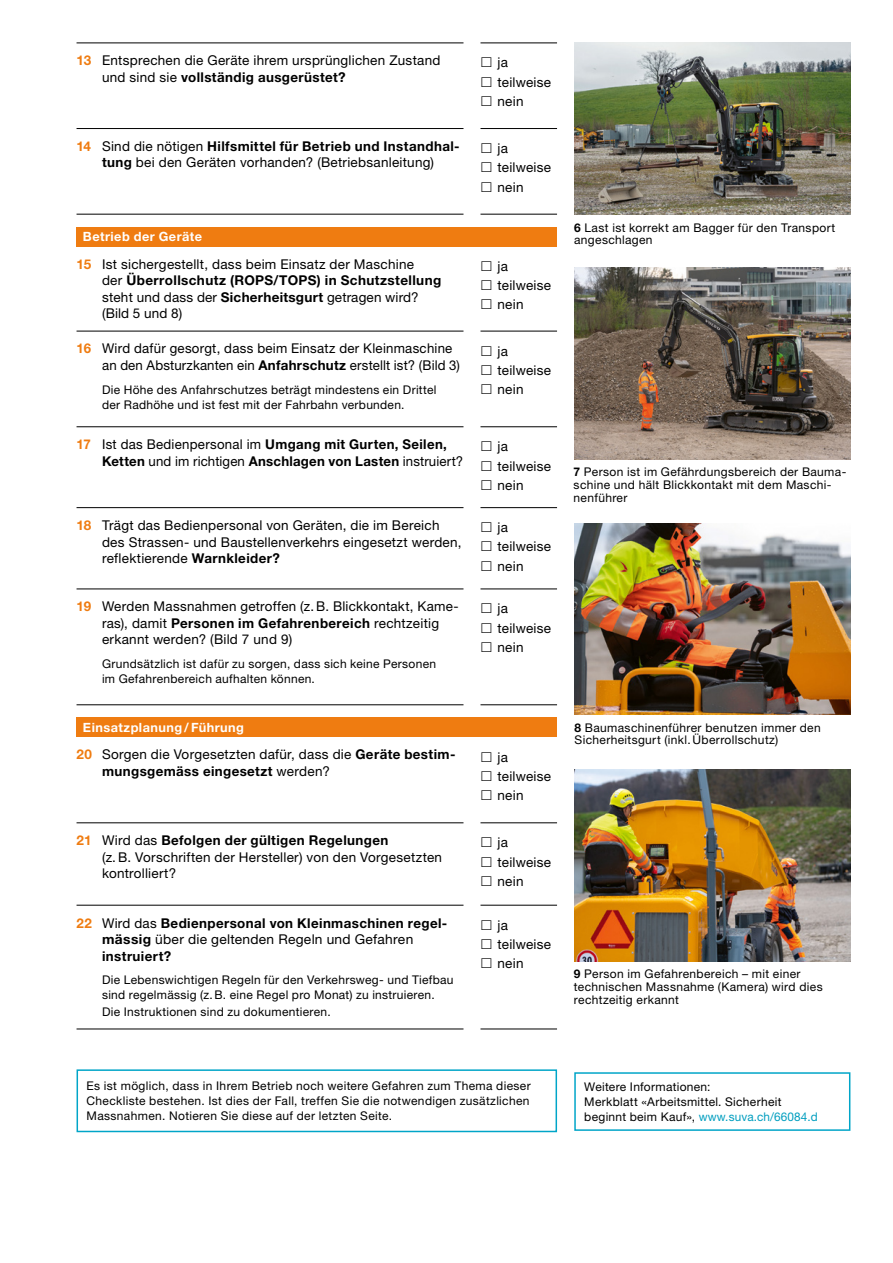
<style>
.page{position:relative;width:893px;height:1263px;background:#fff}
.page>*{position:absolute;margin:0;border:0;box-sizing:border-box;transform-origin:0 0}
.t1{font:13.5px/19.2px "Helvetica Neue LT Std";letter-spacing:.02em;color:#000}
.t2{font:700 13.5px/16.5px "Helvetica Neue LT Std";letter-spacing:.03em;color:#000}
.t3{font:700 12.75px "Helvetica Neue LT Std";letter-spacing:.035em;color:#fff}
.t4{font:12px/15px "Helvetica Neue LT Std";letter-spacing:.025em;color:#000}
.s1{font-weight:700;color:#ef7c11}
.s2{font-weight:700}
.s3{color:#ef7c11}
.s4{font-weight:400}
.s5{color:#009ebf}
</style>
<div class="page">
<img style="left:574px;top:43px;width:276px;height:172px">
<img style="left:574px;top:268px;width:276px;height:191px">
<img style="left:574px;top:770px;width:276px;height:191px">
<img style="left:574px;top:523px;width:276px;height:191px">
<hr style="left:77px;top:43px;width:386px;height:1px;background:#000">
<hr style="left:480px;top:43px;width:77px;height:1px;background:#000">
<hr style="left:77px;top:128px;width:386px;height:1px;background:#000">
<hr style="left:480px;top:128px;width:77px;height:1px;background:#000">
<hr style="left:77px;top:214px;width:386px;height:1px;background:#000">
<hr style="left:480px;top:214px;width:77px;height:1px;background:#000">
<div style="left:77px;top:227px;width:480px;height:19px;background:#ef7c11"></div>
<hr style="left:480px;top:704px;width:77px;height:1px;background:#000">
<hr style="left:480px;top:507px;width:77px;height:1px;background:#000">
<hr style="left:480px;top:588px;width:77px;height:1px;background:#000">
<hr style="left:77px;top:507px;width:386px;height:1px;background:#000">
<hr style="left:77px;top:588px;width:386px;height:1px;background:#000">
<hr style="left:77px;top:704px;width:386px;height:1px;background:#000">
<hr style="left:480px;top:426px;width:77px;height:1px;background:#000">
<hr style="left:480px;top:331px;width:77px;height:1px;background:#000">
<hr style="left:77px;top:426px;width:386px;height:1px;background:#000">
<hr style="left:77px;top:331px;width:386px;height:1px;background:#000">
<div style="left:77px;top:718px;width:480px;height:19px;background:#ef7c11"></div>
<hr style="left:77px;top:822px;width:386px;height:1px;background:#000">
<hr style="left:480px;top:822px;width:77px;height:1px;background:#000">
<hr style="left:77px;top:905px;width:386px;height:1px;background:#000">
<hr style="left:480px;top:905px;width:77px;height:1px;background:#000">
<hr style="left:77px;top:1028px;width:386px;height:1px;background:#000">
<hr style="left:480px;top:1028px;width:77px;height:1px;background:#000">
<div style="left:574px;top:1072px;width:276px;height:59px;border:2px solid #00a5c8"></div>
<div style="left:77px;top:1069px;width:480px;height:63px;border:2px solid #00a5c8"></div>
<p class="t1" style="left:102px;top:52px;width:340px;line-height:16.5px;text-indent:-26px"><span class="s1">13</span> Entsprechen die Geräte ihrem ursprünglichen Zustand und sind sie <span class="s2">vollständig ausgerüstet?</span></p>
<p class="t1" style="left:497px;top:53px;width:55px">ja teilweise nein</p>
<p class="t1" style="left:77px;top:138px;width:385px;line-height:16.5px;text-align:center"><span class="s1">14</span> Sind die nötigen <span class="s2">Hilfsmittel für Betrieb und Instandhal&shy;tung</span> bei den Geräten vorhanden? (Betriebsanleitung)</p>
<p class="t1" style="left:497px;top:138px;width:55px">ja teilweise nein</p>
<p class="t3" style="left:83px;top:229px;width:121px">Betrieb der Geräte</p>
<p class="t1" style="left:102px;top:256px;width:341px;line-height:16.5px;text-indent:-26px"><span class="s1">15</span> Ist sichergestellt, dass beim Einsatz der Maschine<br>der <span class="s2">Überrollschutz (ROPS/TOPS) in Schutzstellung </span>steht und dass der <span class="s2">Sicherheitsgurt</span> getragen wird? (Bild 5 und 8)</p>
<p class="t1" style="left:497px;top:256px;width:55px">ja teilweise nein</p>
<p class="t1" style="left:102px;top:340px;width:359px;line-height:16.5px;text-indent:-26px"><span class="s1">16</span> Wird dafür gesorgt, dass beim Einsatz der Kleinmaschine an den Absturzkanten ein <span class="s2">Anfahrschutz</span> erstellt ist? (Bild 3)</p>
<p class="t4" style="left:102px;top:382px;width:336px">Die Höhe des Anfahrschutzes beträgt mindestens ein Drittel der Radhöhe und ist fest mit der Fahrbahn verbunden.</p>
<p class="t1" style="left:497px;top:341px;width:55px">ja teilweise nein</p>
<p class="t2" style="left:102px;top:436px;width:363px;text-indent:-26px"><span class="s3">17</span> <span class="s4">Ist das Bedienpersonal im</span> Umgang mit Gurten, Seilen,<br>Ketten <span class="s4">und im richtigen</span> Anschlagen von Lasten <span class="s4">instruiert?</span></p>
<p class="t1" style="left:497px;top:437px;width:55px">ja teilweise nein</p>
<p class="t1" style="left:102px;top:517px;width:361px;line-height:16.5px;text-indent:-26px"><span class="s1">18</span> Trägt das Bedienpersonal von Geräten, die im Bereich des Strassen- und Baustellenverkehrs eingesetzt werden, reflektierende <span class="s2">Warnkleider?</span></p>
<p class="t1" style="left:497px;top:518px;width:55px">ja teilweise nein</p>
<p class="t1" style="left:102px;top:598px;width:358px;line-height:16.5px;text-indent:-26px"><span class="s1">19</span> Werden Massnahmen getroffen (z.B. Blickkontakt, Kame&shy;ras), damit <span class="s2">Personen im Gefahrenbereich</span> rechtzeitig erkannt werden? (Bild 7 und 9)</p>
<p class="t4" style="left:102px;top:656px;width:336px">Grundsätzlich ist dafür zu sorgen, dass sich keine Personen im Gefahrenbereich aufhalten können.</p>
<p class="t1" style="left:497px;top:599px;width:55px">ja teilweise nein</p>
<p class="t3" style="left:83px;top:720px;width:163px">Einsatzplanung / Führung</p>
<p class="t1" style="left:102px;top:746px;width:355px;line-height:16.5px;text-indent:-26px"><span class="s1">20</span> Sorgen die Vorgesetzten dafür, dass die <span class="s2">Geräte bestim&shy;mungsgemäss eingesetzt</span> werden?</p>
<p class="t1" style="left:497px;top:747px;width:55px">ja teilweise nein</p>
<p class="t1" style="left:102px;top:832px;width:342px;line-height:16.5px;text-indent:-26px"><span class="s1">21</span> Wird das <span class="s2">Befolgen der gültigen Regelungen<br></span>(z.B. Vorschriften der Hersteller) von den Vorgesetzten kontrolliert?</p>
<p class="t1" style="left:497px;top:833px;width:55px">ja teilweise nein</p>
<p class="t2" style="left:102px;top:914px;width:347px;text-indent:-26px"><span class="s3">22</span> <span class="s4">Wird das</span> Bedienpersonal von Kleinmaschinen regel&shy;mässig <span class="s4">über die geltenden Regeln und Gefahren </span>instruiert?</p>
<p class="t4" style="left:102px;top:972px;width:353px">Die Lebenswichtigen Regeln für den Verkehrsweg- und Tiefbau sind regelmässig (z.B. eine Regel pro Monat) zu instruieren.</p>
<p class="t4" style="left:102px;top:1004px;width:230px">Die Instruktionen sind zu dokumentieren.</p>
<p class="t1" style="left:497px;top:915px;width:55px">ja teilweise nein</p>
<p class="t4" style="left:574px;top:221px;width:263px;line-height:12.8px"><span class="s2">6</span> Last ist korrekt am Bagger für den Transport angeschlagen</p>
<p class="t4" style="left:574px;top:465px;width:274px;line-height:12.8px"><span class="s2">7</span> Person ist im Gefährdungsbereich der Bauma&shy;schine und hält Blickkontakt mit dem Maschi&shy;nenführer</p>
<p class="t4" style="left:574px;top:721px;width:248px;line-height:12.8px"><span class="s2">8</span> Baumaschinenführer benutzen immer den<br>Sicherheitsgurt (inkl. Überrollschutz)</p>
<p class="t4" style="left:574px;top:967px;width:250px;line-height:12.8px"><span class="s2">9</span> Person im Gefahrenbereich – mit einer technischen Massnahme (Kamera) wird dies rechtzeitig erkannt</p>
<p class="t4" style="left:87px;top:1078px;width:446px;text-align:justify">Es ist möglich, dass in Ihrem Betrieb noch weitere Gefahren zum Thema dieser Checkliste bestehen. Ist dies der Fall, treffen Sie die notwendigen zusätzlichen Massnahmen. Notieren Sie diese auf der letzten Seite.</p>
<p class="t4" style="left:584px;top:1079px;width:235px">Weitere Informationen:<br>Merkblatt «Arbeitsmittel. Sicherheit beginnt beim Kauf», <span class="s5">www.suva.ch/66084.d</span></p>
</div>
